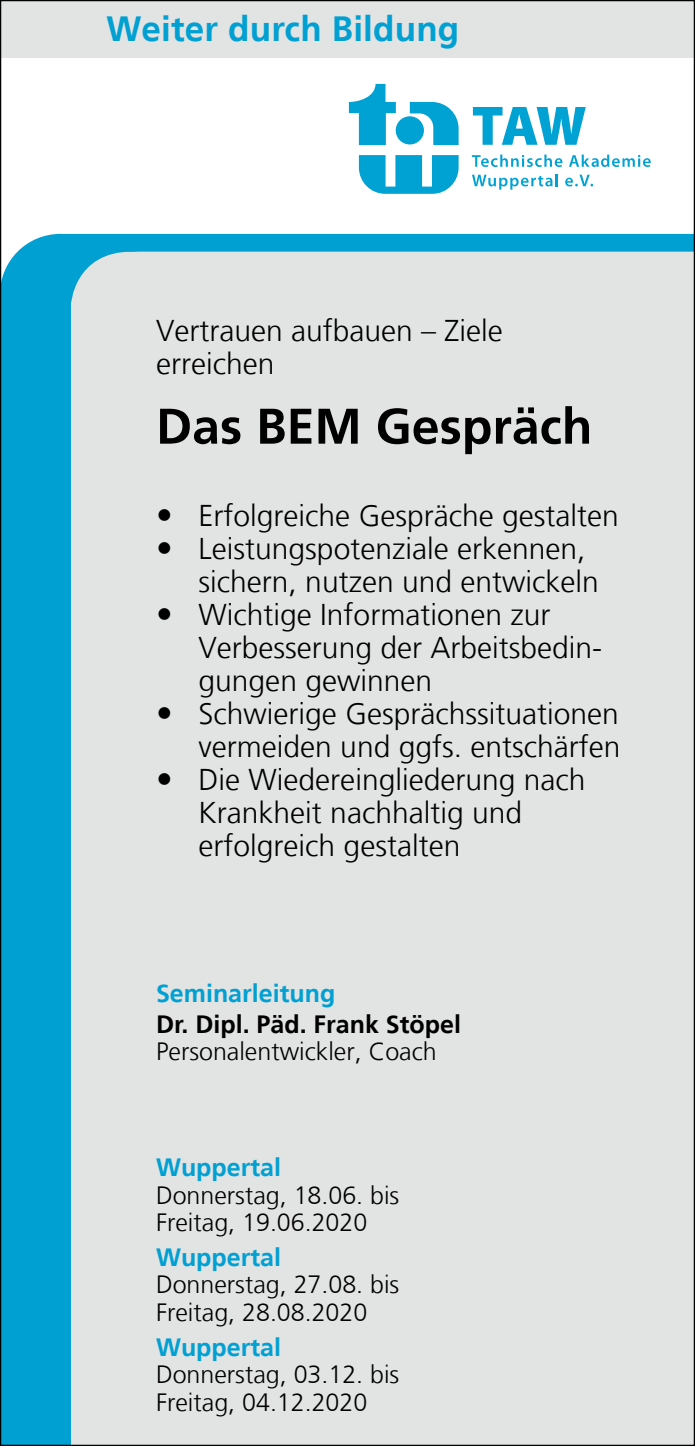
<style>
.page{position:relative;width:695px;height:1446px;background:#fff}
.page>*{position:absolute;margin:0;border:0;box-sizing:border-box;transform-origin:0 0}
.t1{font:700 50px "Frutiger LT";color:#000}
.t2{font:700 35px "Frutiger LT";letter-spacing:.005em;color:#00a0d3}
.t3{font:300 30px/33px "Frutiger LT";color:#000}
.t4{font:300 25px/27.5px "Frutiger LT";color:#000}
.t5{font:700 25px "Frutiger LT";color:#00a0d3}
.t6{font:700 25px "Frutiger LT";color:#000}
</style>
<div class="page">
<div style="left:61px;top:246px;width:633px;height:1200px;background:#e2e3e3"></div>
<div style="left:0;top:0;width:694px;height:58px;background:#e2e3e3"></div>
<svg style="left:410px;top:102px;width:48px;height:43px"></svg>
<svg style="left:349px;top:84px;width:47px;height:61px"></svg>
<div style="left:395px;top:116px;width:29px;height:28px;background:#00a2d3;border-radius:50%"></div>
<svg style="left:473px;top:107px;width:112px;height:38px"></svg>
<svg style="left:359px;top:155px;width:99px;height:39px"></svg>
<svg style="left:472px;top:155px;width:90px;height:12px"></svg>
<svg style="left:569px;top:155px;width:81px;height:12px"></svg>
<svg style="left:472px;top:174px;width:85px;height:16px"></svg>
<svg style="left:565px;top:175px;width:28px;height:11px"></svg>
<div style="left:0;top:415px;width:71px;height:1031px;background:#00a0d3"></div>
<svg style="left:3px;top:233px;width:688px;height:182px"></svg>
<p class="t2" style="left:106px;top:9px;width:354px">Weiter durch Bildung</p>
<p class="t3" style="left:156px;top:315px;width:348px">Vertrauen aufbauen – Ziele erreichen</p>
<h1 class="t1" style="left:156px;top:397px;width:438px">Das BEM Gespräch</h1>
<p class="t3" style="left:198px;top:500px;width:423px">Erfolgreiche Gespräche gestalten<br>Leistungspotenziale erkennen, sichern, nutzen und entwickeln<br>Wichtige Informationen zur<br>Verbesserung der Arbeitsbedin&shy;gungen gewinnen<br>Schwierige Gesprächssituationen vermeiden und ggfs. entschärfen<br>Die Wiedereingliederung nach<br>Krankheit nachhaltig und erfolgreich gestalten</p>
<p class="t5" style="left:156px;top:978px;width:181px">Seminarleitung</p>
<p class="t6" style="left:156px;top:1009px;width:306px">Dr. Dipl. Päd. Frank Stöpel</p>
<p class="t4" style="left:156px;top:1038px;width:282px">Personalentwickler, Coach</p>
<p class="t5" style="left:156px;top:1153px;width:127px">Wuppertal</p>
<p class="t4" style="left:156px;top:1182px;width:245px">Donnerstag, 18.06. bis<br>Freitag, 19.06.2020</p>
<p class="t5" style="left:156px;top:1242px;width:127px">Wuppertal</p>
<p class="t4" style="left:156px;top:1271px;width:245px">Donnerstag, 27.08. bis<br>Freitag, 28.08.2020</p>
<p class="t5" style="left:156px;top:1332px;width:127px">Wuppertal</p>
<p class="t4" style="left:156px;top:1361px;width:245px">Donnerstag, 03.12. bis<br>Freitag, 04.12.2020</p>
</div>
